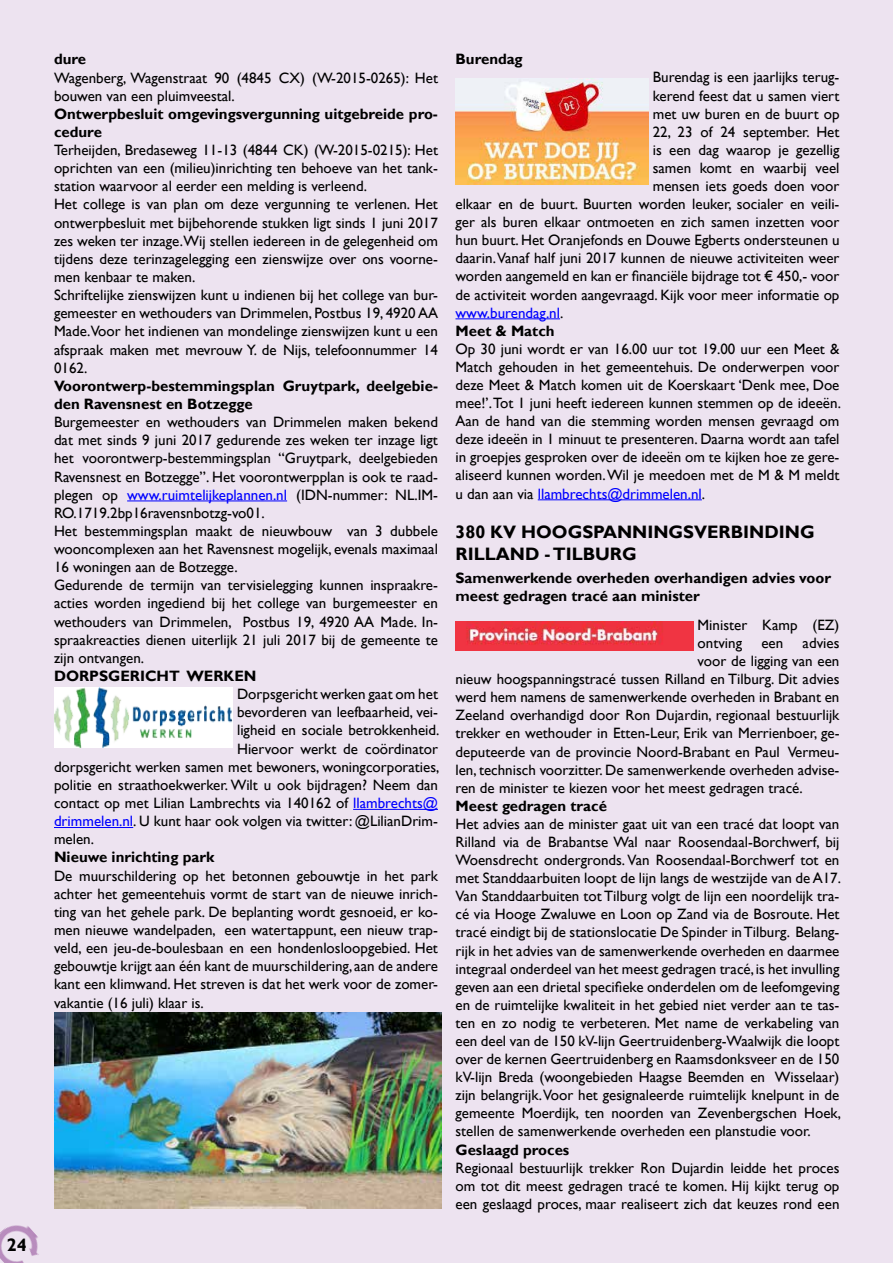
<style>
.page{position:relative;width:893px;height:1263px;background:#ede3f0}
.page>*{position:absolute;margin:0;border:0;box-sizing:border-box;transform-origin:0 0}
.t1{font:700 18px/21.8px "Gill Sans";color:#000}
.t2{font:15px/18.1px "Gill Sans";color:#000;text-align:justify}
.t3{font:700 15px/18.1px "Gill Sans";color:#000}
.t4{font:15px "Gill Sans";color:#00f}
.s1{color:#00f}
.s2{color:#000}
</style>
<div class="page">
<img style="left:0;top:1225px;width:39px;height:38px">
<hr style="left:455px;top:318px;width:105px;height:1px;background:#00f">
<hr style="left:538px;top:499px;width:164px;height:1px;background:#00f">
<hr style="left:127px;top:501px;width:160px;height:1px;background:#00f">
<hr style="left:353px;top:809px;width:85px;height:1px;background:#00f">
<hr style="left:54px;top:827px;width:79px;height:1px;background:#00f">
<img style="left:54px;top:688px;width:179px;height:60px">
<img style="left:455px;top:621px;width:238px;height:30px">
<img style="left:54px;top:1012px;width:387px;height:197px">
<img style="left:455px;top:79px;width:193px;height:106px">
<p class="t1" style="left:7px;top:1234px;width:21px">24</p>
<p class="t3" style="left:54px;top:51px;width:34px">dure</p>
<p class="t2" style="left:54px;top:69px;width:385px">Wagenberg, Wagenstraat 90 (4845 CX) (W-2015-0265): Het bouwen van een pluimveestal.</p>
<p class="t3" style="left:54px;top:105px;width:385px">Ontwerpbesluit omgevingsvergunning uitgebreide pro&shy;cedure</p>
<p class="t2" style="left:54px;top:141px;width:385px;text-align:left">Terheijden, Bredaseweg 11-13 (4844 CK) (W-2015-0215): Het oprichten van een (milieu)inrichting ten behoeve van het tank&shy;station waarvoor al eerder een melding is verleend.<br>Het college is van plan om deze vergunning te verlenen. Het ontwerpbesluit met bijbehorende stukken ligt sinds 1 juni 2017 zes weken ter inzage.Wij stellen iedereen in de gelegenheid om tijdens deze terinzagelegging een zienswijze over ons voorne&shy;men kenbaar te maken.<br>Schriftelijke zienswijzen kunt u indienen bij het college van bur&shy;gemeester en wethouders van Drimmelen, Postbus 19, 4920 AA Made.Voor het indienen van mondelinge zienswijzen kunt u een afspraak maken met mevrouw Y. de Nijs, telefoonnummer 14<br>0162.</p>
<p class="t3" style="left:54px;top:377px;width:385px">Voorontwerp-bestemmingsplan Gruytpark, deelgebie&shy;den Ravensnest en Botzegge</p>
<p class="t2" style="left:54px;top:413px;width:385px;text-align:left">Burgemeester en wethouders van Drimmelen maken bekend dat met sinds 9 juni 2017 gedurende zes weken ter inzage ligt het voorontwerp-bestemmingsplan “Gruytpark, deelgebieden Ravensnest en Botzegge”. Het voorontwerpplan is ook te raad&shy;plegen op <span class="s1">www.ruimtelijkeplannen.nl</span> (IDN-nummer: NL.IM-RO.1719.2bp16ravensnbotzg-vo01.<br>Het bestemmingsplan maakt de nieuwbouw van 3 dubbele wooncomplexen aan het Ravensnest mogelijk, evenals maximaal 16 woningen aan de Botzegge.<br>Gedurende de termijn van tervisielegging kunnen inspraakre&shy;acties worden ingediend bij het college van burgemeester en wethouders van Drimmelen, Postbus 19, 4920 AA Made. In&shy;spraakreacties dienen uiterlijk 21 juli 2017 bij de gemeente te zijn ontvangen.</p>
<p class="t3" style="left:54px;top:667px;width:204px">DORPSGERICHT WERKEN</p>
<p class="t2" style="left:237px;top:685px;width:202px">Dorpsgericht werken gaat om het</p>
<p class="t2" style="left:237px;top:703px;width:202px">bevorderen van leefbaarheid, vei-</p>
<p class="t2" style="left:237px;top:722px;width:204px">ligheid en sociale betrokkenheid.</p>
<p class="t2" style="left:237px;top:740px;width:202px">Hiervoor werkt de coördinator</p>
<p class="t2" style="left:54px;top:758px;width:387px">dorpsgericht werken samen met bewoners, woningcorporaties,</p>
<p class="t2" style="left:54px;top:776px;width:385px">politie en straathoekwerker. Wilt u ook bijdragen? Neem dan</p>
<p class="t2" style="left:54px;top:794px;width:385px">contact op met Lilian Lambrechts via 140162 of <span class="s1">llambrechts@</span></p>
<p class="t2" style="left:54px;top:812px;width:385px"><span class="s1">drimmelen.nl</span>. U kunt haar ook volgen via twitter: @LilianDrim-</p>
<p class="t2" style="left:54px;top:830px;width:42px">melen.</p>
<p class="t3" style="left:54px;top:849px;width:162px">Nieuwe inrichting park</p>
<p class="t2" style="left:54px;top:867px;width:385px">De muurschildering op het betonnen gebouwtje in het park achter het gemeentehuis vormt de start van de nieuwe inrich&shy;ting van het gehele park. De beplanting wordt gesnoeid, er ko&shy;men nieuwe wandelpaden, een watertappunt, een nieuw trap&shy;veld, een jeu-de-boulesbaan en een hondenlosloopgebied. Het gebouwtje krijgt aan één kant de muurschildering, aan de andere kant een klimwand. Het streven is dat het werk voor de zomer&shy;vakantie (16 juli) klaar is.</p>
<p class="t3" style="left:455px;top:51px;width:69px">Burendag</p>
<p class="t2" style="left:653px;top:69px;width:188px">Burendag is een jaarlijks terug-</p>
<p class="t2" style="left:653px;top:87px;width:188px">kerend feest dat u samen viert</p>
<p class="t2" style="left:653px;top:105px;width:188px">met uw buren en de buurt op</p>
<p class="t2" style="left:653px;top:123px;width:188px">22, 23 of 24 september. Het</p>
<p class="t2" style="left:653px;top:141px;width:188px">is een dag waarop je gezellig</p>
<p class="t2" style="left:653px;top:159px;width:188px">samen komt en waarbij veel</p>
<p class="t2" style="left:653px;top:177px;width:188px">mensen iets goeds doen voor</p>
<p class="t2" style="left:455px;top:195px;width:385px">elkaar en de buurt. Buurten worden leuker, socialer en veili-</p>
<p class="t2" style="left:455px;top:213px;width:385px">ger als buren elkaar ontmoeten en zich samen inzetten voor</p>
<p class="t2" style="left:455px;top:231px;width:385px">hun buurt. Het Oranjefonds en Douwe Egberts ondersteunen u</p>
<p class="t2" style="left:455px;top:250px;width:385px">daarin. Vanaf half juni 2017 kunnen de nieuwe activiteiten weer</p>
<p class="t2" style="left:455px;top:268px;width:385px">worden aangemeld en kan er financiële bijdrage tot € 450,- voor</p>
<p class="t2" style="left:455px;top:286px;width:385px">de activiteit worden aangevraagd. Kijk voor meer informatie op</p>
<p class="t4" style="left:455px;top:304px;width:109px">www.burendag.nl<span class="s2">.</span></p>
<p class="t3" style="left:455px;top:322px;width:101px">Meet &amp; Match</p>
<p class="t2" style="left:455px;top:340px;width:387px">Op 30 juni wordt er van 16.00 uur tot 19.00 uur een Meet &amp; Match gehouden in het gemeentehuis. De onderwerpen voor deze Meet &amp; Match komen uit de Koerskaart ‘Denk mee, Doe mee!’. Tot 1 juni heeft iedereen kunnen stemmen op de ideeën.<br>Aan de hand van die stemming worden mensen gevraagd om deze ideeën in 1 minuut te presenteren. Daarna wordt aan tafel in groepjes gesproken over de ideeën om te kijken hoe ze gere&shy;aliseerd kunnen worden. Wil je meedoen met de M &amp; M meldt u dan aan via <span class="s1">llambrechts@drimmelen.nl</span>.</p>
<p class="t1" style="left:455px;top:522px;width:361px">380 KV HOOGSPANNINGSVERBINDING<br>RILLAND - TILBURG</p>
<p class="t3" style="left:455px;top:569px;width:377px">Samenwerkende overheden overhandigen advies voor meest gedragen tracé aan minister</p>
<p class="t2" style="left:698px;top:616px;width:143px">Minister Kamp (EZ) ontving</p>
<p class="t2" style="left:761px;top:634px;width:23px">een</p>
<p class="t2" style="left:803px;top:634px;width:38px">advies</p>
<p class="t2" style="left:698px;top:652px;width:143px">voor de ligging van een</p>
<p class="t2" style="left:455px;top:670px;width:385px">nieuw hoogspanningstracé tussen Rilland en Tilburg. Dit advies</p>
<p class="t2" style="left:455px;top:688px;width:385px">werd hem namens de samenwerkende overheden in Brabant en</p>
<p class="t2" style="left:455px;top:706px;width:385px">Zeeland overhandigd door Ron Dujardin, regionaal bestuurlijk</p>
<p class="t2" style="left:455px;top:724px;width:385px">trekker en wethouder in Etten-Leur, Erik van Merrienboer, ge-</p>
<p class="t2" style="left:455px;top:743px;width:385px">deputeerde van de provincie Noord-Brabant en Paul Vermeu-</p>
<p class="t2" style="left:455px;top:761px;width:385px">len, technisch voorzitter. De samenwerkende overheden advise-</p>
<p class="t2" style="left:455px;top:779px;width:349px">ren de minister te kiezen voor het meest gedragen tracé.</p>
<p class="t3" style="left:455px;top:797px;width:153px">Meest gedragen tracé</p>
<p class="t2" style="left:455px;top:815px;width:387px">Het advies aan de minister gaat uit van een tracé dat loopt van Rilland via de Brabantse Wal naar Roosendaal-Borchwerf, bij Woensdrecht ondergronds. Van Roosendaal-Borchwerf tot en met Standdaarbuiten loopt de lijn langs de westzijde van de A17.<br>Van Standdaarbuiten tot Tilburg volgt de lijn een noordelijk tra&shy;cé via Hooge Zwaluwe en Loon op Zand via de Bosroute. Het tracé eindigt bij de stationslocatie De Spinder in Tilburg. Belang&shy;rijk in het advies van de samenwerkende overheden en daarmee integraal onderdeel van het meest gedragen tracé, is het invulling geven aan een drietal specifieke onderdelen om de leefomgeving en de ruimtelijke kwaliteit in het gebied niet verder aan te tas&shy;ten en zo nodig te verbeteren. Met name de verkabeling van een deel van de 150 kV-lijn Geertruidenberg-Waalwijk die loopt over de kernen Geertruidenberg en Raamsdonksveer en de 150 kV-lijn Breda (woongebieden Haagse Beemden en Wisselaar) zijn belangrijk. Voor het gesignaleerde ruimtelijk knelpunt in de gemeente Moerdijk, ten noorden van Zevenbergschen Hoek, stellen de samenwerkende overheden een planstudie voor.</p>
<p class="t3" style="left:455px;top:1141px;width:115px">Geslaagd proces</p>
<p class="t2" style="left:455px;top:1159px;width:385px">Regionaal bestuurlijk trekker Ron Dujardin leidde het proces om tot dit meest gedragen tracé te komen. Hij kijkt terug op een geslaagd proces, maar realiseert zich dat keuzes rond een</p>
</div>
